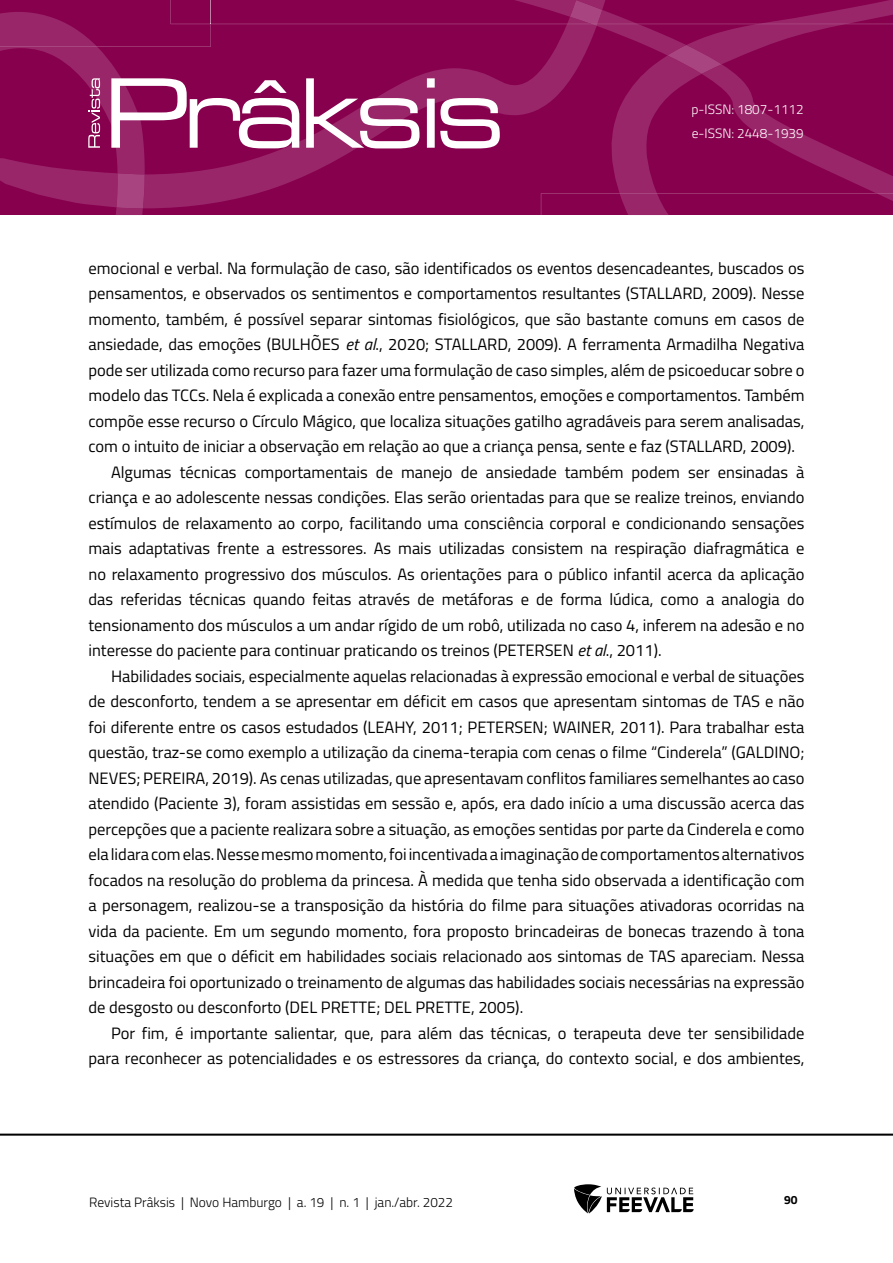
<style>
.page{position:relative;width:893px;height:1263px;background:#fff}
.page>*{position:absolute;margin:0;border:0;box-sizing:border-box;transform-origin:0 0}
.Corpo_de_texto{font:16.5px/25.5px "Titillium Web";color:#000;text-align:justify}
.t1{font:300 13.5px "Titillium Web";color:#000}
.t2{font:300 13.5px/24px "Titillium Web";color:#fff}
.t3{font:700 12px "Titillium Web";color:#000}
.s1{font-style:italic}
</style>
<div class="page">
<hr style="left:0;top:1133px;width:893px;height:3px;background:#000">
<svg style="left:574px;top:1184px;width:120px;height:29px"></svg>
<svg style="left:0;top:0;width:893px;height:215px;background:#8f1259"></svg>
<p class="t2" style="left:691px;top:97px;width:114px">p-ISSN: 1807-1112 e-ISSN: 2448-1939</p>
<p class="Corpo_de_texto" style="left:88px;top:254px;width:717px">emocional e verbal. Na formulação de caso, são identificados os eventos desencadeantes, buscados os pensamentos, e observados os sentimentos e comportamentos resultantes (STALLARD, 2009). Nesse momento, também, é possível separar sintomas fisiológicos, que são bastante comuns em casos de ansiedade, das emoções (BULHÕES <span class="s1">et al</span>., 2020; STALLARD, 2009). A ferramenta Armadilha Negativa pode ser utilizada como recurso para fazer uma formulação de caso simples, além de psicoeducar sobre o modelo das TCCs. Nela é explicada a conexão entre pensamentos, emoções e comportamentos. Também compõe esse recurso o Círculo Mágico, que localiza situações gatilho agradáveis para serem analisadas, com o intuito de iniciar a observação em relação ao que a criança pensa, sente e faz (STALLARD, 2009).</p>
<p class="Corpo_de_texto" style="left:88px;top:458px;width:717px;text-indent:22px">Algumas técnicas comportamentais de manejo de ansiedade também podem ser ensinadas à criança e ao adolescente nessas condições. Elas serão orientadas para que se realize treinos, enviando estímulos de relaxamento ao corpo, facilitando uma consciência corporal e condicionando sensações mais adaptativas frente a estressores. As mais utilizadas consistem na respiração diafragmática e no relaxamento progressivo dos músculos. As orientações para o público infantil acerca da aplicação das referidas técnicas quando feitas através de metáforas e de forma lúdica, como a analogia do tensionamento dos músculos a um andar rígido de um robô, utilizada no caso 4, inferem na adesão e no interesse do paciente para continuar praticando os treinos (PETERSEN <span class="s1">et al</span>., 2011).</p>
<p class="Corpo_de_texto" style="left:88px;top:662px;width:717px;text-indent:22px">Habilidades sociais, especialmente aquelas relacionadas à expressão emocional e verbal de situações de desconforto, tendem a se apresentar em déficit em casos que apresentam sintomas de TAS e não foi diferente entre os casos estudados (LEAHY, 2011; PETERSEN; WAINER, 2011). Para trabalhar esta questão, traz-se como exemplo a utilização da cinema-terapia com cenas o filme “Cinderela” (GALDINO; NEVES; PEREIRA, 2019). As cenas utilizadas, que apresentavam conflitos familiares semelhantes ao caso atendido (Paciente 3), foram assistidas em sessão e, após, era dado início a uma discussão acerca das percepções que a paciente realizara sobre a situação, as emoções sentidas por parte da Cinderela e como ela lidara com elas. Nesse mesmo momento, foi incentivada a imaginação de comportamentos alternativos focados na resolução do problema da princesa. À medida que tenha sido observada a identificação com a personagem, realizou-se a transposição da história do filme para situações ativadoras ocorridas na vida da paciente. Em um segundo momento, fora proposto brincadeiras de bonecas trazendo à tona situações em que o déficit em habilidades sociais relacionado aos sintomas de TAS apareciam. Nessa brincadeira foi oportunizado o treinamento de algumas das habilidades sociais necessárias na expressão de desgosto ou desconforto (DEL PRETTE; DEL PRETTE, 2005).</p>
<p class="Corpo_de_texto" style="left:88px;top:1019px;width:717px;text-align:right">Por fim, é importante salientar, que, para além das técnicas, o terapeuta deve ter sensibilidade para reconhecer as potencialidades e os estressores da criança, do contexto social, e dos ambientes,</p>
<p class="t1" style="left:89px;top:1192px;width:365px">Revista Prâksis | Novo Hamburgo | a. 19 | n. 1 | jan./abr. 2022</p>
<p class="t3" style="left:784px;top:1190px;width:15px">90</p>
</div>
